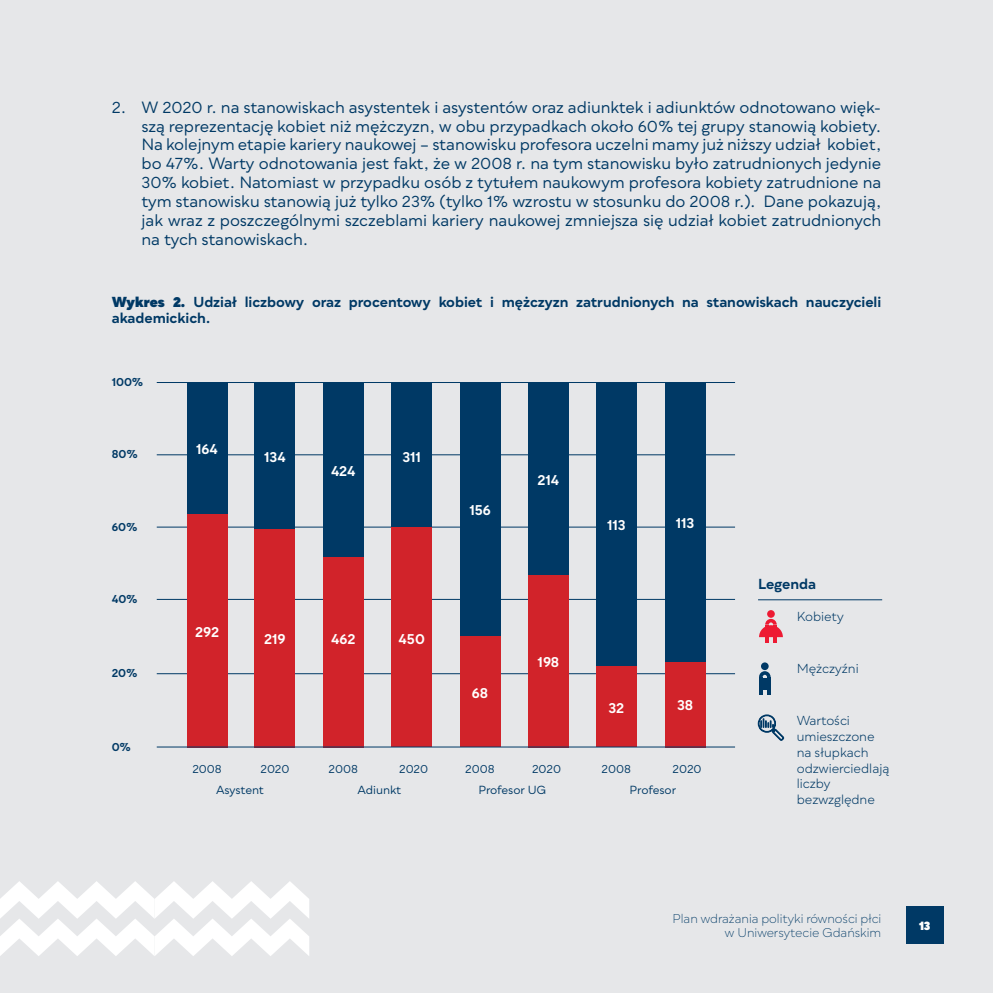
<style>
.page{position:relative;width:993px;height:993px;background:#fff}
.page>*{position:absolute;margin:0;border:0;box-sizing:border-box;transform-origin:0 0}
.t1{font:15.75px/18.9px "Qualion";letter-spacing:-.01em;color:#003965;text-align:justify}
.t2{font:700 14px/16.8px "Qualion";letter-spacing:-.005em;color:#003965}
.t3{font:700 14px "Qualion";color:#fff}
.t4{font:12.6px/15.8px "Qualion";letter-spacing:-.005em;color:#003965}
.t5{font:300 12.25px/14.7px "Qualion";letter-spacing:-.005em;color:#003965;text-align:right}
.t6{font:900 11.9px "Qualion";color:#fff}
.t7{font:11.38px "Qualion";letter-spacing:-.005em;color:#003965}
.t8{font:700 11.38px "Qualion";color:#003965}
.s1{font-weight:900}
</style>
<div class="page">
<div style="left:0;top:0;width:992px;height:992px;background:#e6e7e9"></div>
<svg style="left:759px;top:618px;width:23px;height:19px"></svg>
<svg style="left:766px;top:610px;width:8px;height:7px"></svg>
<hr style="left:765px;top:624px;width:3px;height:18px;background:#ed1a33">
<hr style="left:772px;top:624px;width:4px;height:18px;background:#ed1a33">
<svg style="left:759px;top:671px;width:11px;height:5px"></svg>
<svg style="left:760px;top:662px;width:8px;height:8px"></svg>
<svg style="left:759px;top:676px;width:3px;height:18px"></svg>
<hr style="left:766px;top:676px;width:4px;height:18px;background:#003965">
<div style="left:760px;top:677px;width:8px;height:12px;background:#003965"></div>
<hr style="left:757px;top:599px;width:124px;height:1px;background:#003965">
<svg style="left:757px;top:714px;width:27px;height:26px"></svg>
<hr style="left:157px;top:382px;width:577px;height:1px;background:#003965">
<hr style="left:157px;top:454px;width:577px;height:1px;background:#003965">
<hr style="left:157px;top:526px;width:577px;height:1px;background:#003965">
<hr style="left:157px;top:599px;width:577px;height:1px;background:#003965">
<hr style="left:157px;top:673px;width:577px;height:1px;background:#003965">
<div style="left:187px;top:382px;width:40px;height:132px;background:#003965"></div>
<div style="left:187px;top:514px;width:40px;height:233px;background:#d1232a"></div>
<div style="left:255px;top:382px;width:40px;height:147px;background:#003965"></div>
<div style="left:255px;top:529px;width:40px;height:218px;background:#d1232a"></div>
<div style="left:391px;top:382px;width:40px;height:145px;background:#003965"></div>
<div style="left:391px;top:527px;width:40px;height:220px;background:#d1232a"></div>
<div style="left:460px;top:382px;width:40px;height:254px;background:#003965"></div>
<div style="left:460px;top:636px;width:40px;height:111px;background:#d1232a"></div>
<div style="left:596px;top:382px;width:40px;height:284px;background:#003965"></div>
<div style="left:596px;top:666px;width:40px;height:81px;background:#d1232a"></div>
<div style="left:665px;top:382px;width:40px;height:279px;background:#003965"></div>
<div style="left:665px;top:661px;width:40px;height:86px;background:#d1232a"></div>
<div style="left:528px;top:382px;width:40px;height:193px;background:#003965"></div>
<div style="left:528px;top:575px;width:40px;height:172px;background:#d1232a"></div>
<div style="left:323px;top:382px;width:40px;height:174px;background:#003965"></div>
<div style="left:323px;top:556px;width:40px;height:191px;background:#d1232a"></div>
<hr style="left:157px;top:746px;width:577px;height:1px;background:#003965">
<div style="left:905px;top:905px;width:38px;height:38px;background:#003965"></div>
<svg style="left:0;top:881px;width:309px;height:74px"></svg>
<p class="t1" style="left:141px;top:98px;width:741px;text-indent:-30px">2. W 2020 r. na stanowiskach asystentek i asystentów oraz adiunktek i adiunktów odnotowano więk&shy;szą reprezentację kobiet niż mężczyzn, w obu przypadkach około 60% tej grupy stanowią kobiety.<br>Na kolejnym etapie kariery naukowej – stanowisku profesora uczelni mamy już niższy udział kobiet, bo 47%. Warty odnotowania jest fakt, że w 2008 r. na tym stanowisku było zatrudnionych jedynie 30% kobiet. Natomiast w przypadku osób z tytułem naukowym profesora kobiety zatrudnione na tym stanowisku stanowią już tylko 23% (tylko 1% wzrostu w stosunku do 2008 r.). Dane pokazują, jak wraz z poszczególnymi szczeblami kariery naukowej zmniejsza się udział kobiet zatrudnionych na tych stanowiskach.</p>
<p class="t2" style="left:112px;top:293px;width:770px"><span class="s1">Wykres 2.</span> Udział liczbowy oraz procentowy kobiet i mężczyzn zatrudnionych na stanowiskach nauczycieli akademickich.</p>
<p class="t8" style="left:112px;top:375px;width:33px">100%</p>
<p class="t8" style="left:112px;top:447px;width:28px">80%</p>
<p class="t8" style="left:112px;top:520px;width:27px">60%</p>
<p class="t8" style="left:112px;top:592px;width:28px">40%</p>
<p class="t8" style="left:112px;top:666px;width:27px">20%</p>
<p class="t8" style="left:112px;top:739px;width:21px">0%</p>
<p class="t3" style="left:196px;top:441px;width:23px">164</p>
<p class="t3" style="left:195px;top:623px;width:25px">292</p>
<p class="t3" style="left:264px;top:448px;width:23px">134</p>
<p class="t3" style="left:331px;top:462px;width:26px">424</p>
<p class="t3" style="left:402px;top:448px;width:20px">311</p>
<p class="t3" style="left:469px;top:502px;width:23px">156</p>
<p class="t3" style="left:264px;top:630px;width:23px">219</p>
<p class="t3" style="left:331px;top:630px;width:26px">462</p>
<p class="t3" style="left:398px;top:630px;width:28px">450</p>
<p class="t3" style="left:472px;top:684px;width:18px">68</p>
<p class="t3" style="left:537px;top:471px;width:23px">214</p>
<p class="t3" style="left:537px;top:653px;width:23px">198</p>
<p class="t3" style="left:607px;top:517px;width:20px">113</p>
<p class="t3" style="left:608px;top:699px;width:17px">32</p>
<p class="t3" style="left:675px;top:515px;width:20px">113</p>
<p class="t3" style="left:677px;top:697px;width:18px">38</p>
<p class="t7" style="left:192px;top:761px;width:31px">2008</p>
<p class="t7" style="left:260px;top:761px;width:31px">2020</p>
<p class="t7" style="left:328px;top:761px;width:31px">2008</p>
<p class="t7" style="left:399px;top:761px;width:31px">2020</p>
<p class="t7" style="left:465px;top:761px;width:31px">2008</p>
<p class="t7" style="left:532px;top:761px;width:31px">2020</p>
<p class="t7" style="left:601px;top:761px;width:31px">2008</p>
<p class="t7" style="left:672px;top:761px;width:31px">2020</p>
<p class="t7" style="left:216px;top:783px;width:50px">Asystent</p>
<p class="t7" style="left:357px;top:783px;width:45px">Adiunkt</p>
<p class="t7" style="left:478px;top:783px;width:69px">Profesor UG</p>
<p class="t7" style="left:629px;top:783px;width:48px">Profesor</p>
<p class="t2" style="left:757px;top:576px;width:59px">Legenda</p>
<p class="t4" style="left:796px;top:608px;width:49px">Kobiety</p>
<p class="t4" style="left:796px;top:660px;width:63px">Mężczyźni</p>
<p class="t4" style="left:796px;top:713px;width:94px">Wartości umieszczone na słupkach odzwierciedlają liczby bezwzględne</p>
<p class="t5" style="left:672px;top:910px;width:210px">Plan wdrażania polityki równości płci w Uniwersytecie Gdańskim</p>
<p class="t6" style="left:918px;top:918px;width:13px">13</p>
</div>
